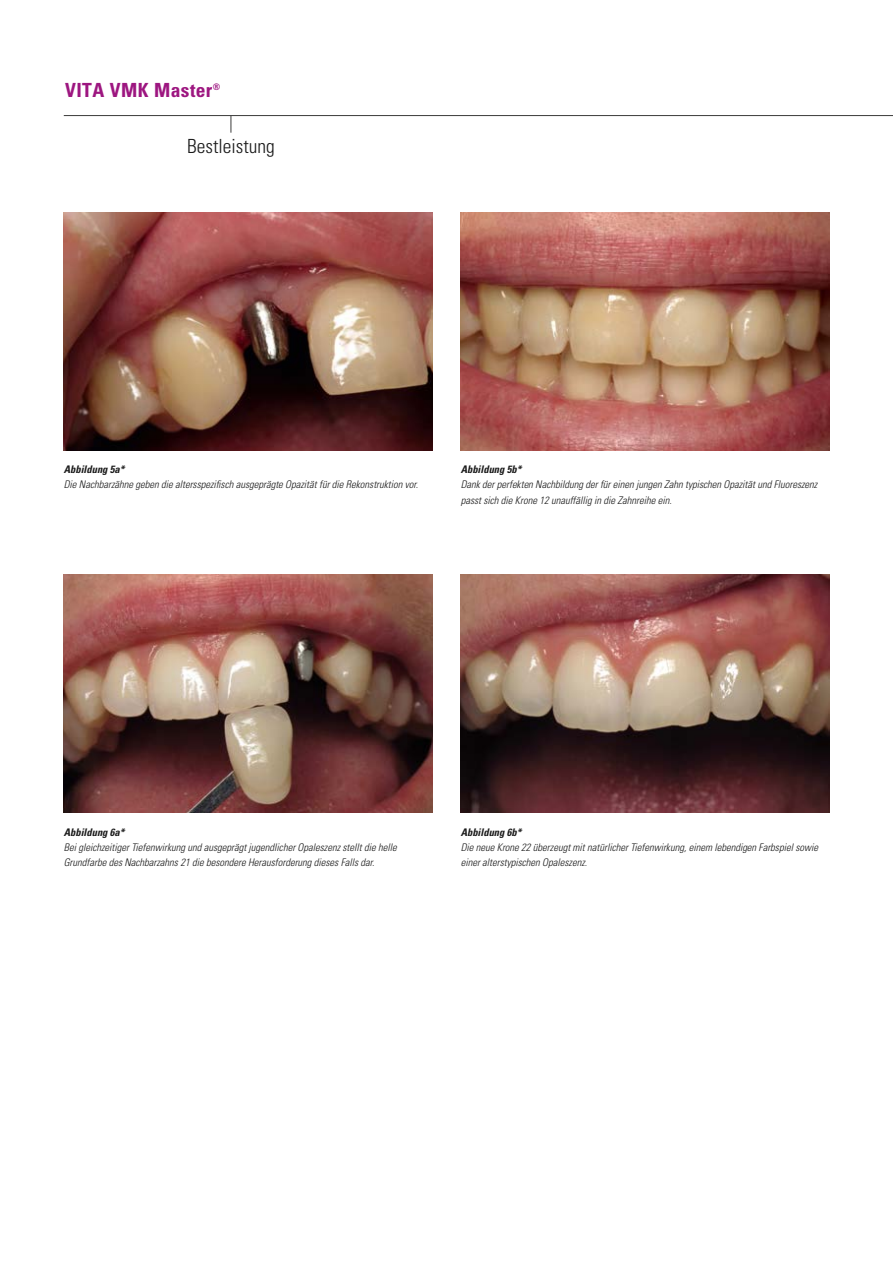
<style>
.page{position:relative;width:893px;height:1263px;background:#fff}
.page>*{position:absolute;margin:0;border:0;box-sizing:border-box;transform-origin:0 0}
.t1{font:700 condensed 19.5px "Univers";letter-spacing:.02em;color:#9d1680}
.t2{font:300 condensed 19.5px "Univers LT";color:#1a1a1a}
.t3{font:italic 300 condensed 10.5px/15.3px "Univers";color:#1a1a1a}
.t4{font:italic 700 condensed 10.5px "Univers";color:#1a1a1a}
</style>
<div class="page">
<hr style="left:64px;top:115px;width:829px;height:1px;background:#3b3b3a">
<img style="left:461px;top:213px;width:368px;height:238px">
<img style="left:64px;top:213px;width:368px;height:238px">
<img style="left:461px;top:574px;width:368px;height:238px">
<img style="left:64px;top:574px;width:368px;height:238px">
<svg style="left:231px;top:116px;width:1px;height:17px"></svg>
<h1 class="t1" style="left:65px;top:78px;width:157px">VITA VMK Master<sup>®</sup></h1>
<h1 class="t2" style="left:187px;top:134px;width:89px">Bestleistung</h1>
<p class="t4" style="left:64px;top:463px;width:62px">Abbildung 5a*</p>
<p class="t3" style="left:64px;top:477px;width:356px">Die Nachbarzähne geben die altersspezifisch ausgeprägte Opazität für die Rekonstruktion vor.</p>
<p class="t4" style="left:461px;top:463px;width:62px">Abbildung 5b*</p>
<p class="t3" style="left:461px;top:477px;width:358px">Dank der perfekten Nachbildung der für einen jungen Zahn typischen Opazität und Fluoreszenz passt sich die Krone 12 unauffällig in die Zahnreihe ein.</p>
<p class="t4" style="left:64px;top:825px;width:62px">Abbildung 6a*</p>
<p class="t3" style="left:64px;top:839px;width:334px">Bei gleichzeitiger Tiefenwirkung und ausgeprägt jugendlicher Opaleszenz stellt die helle<br>Grundfarbe des Nachbarzahns 21 die besondere Herausforderung dieses Falls dar.</p>
<p class="t4" style="left:461px;top:825px;width:62px">Abbildung 6b*</p>
<p class="t3" style="left:461px;top:839px;width:359px">Die neue Krone 22 überzeugt mit natürlicher Tiefenwirkung, einem lebendigen Farbspiel sowie einer alterstypischen Opaleszenz.</p>
</div>
